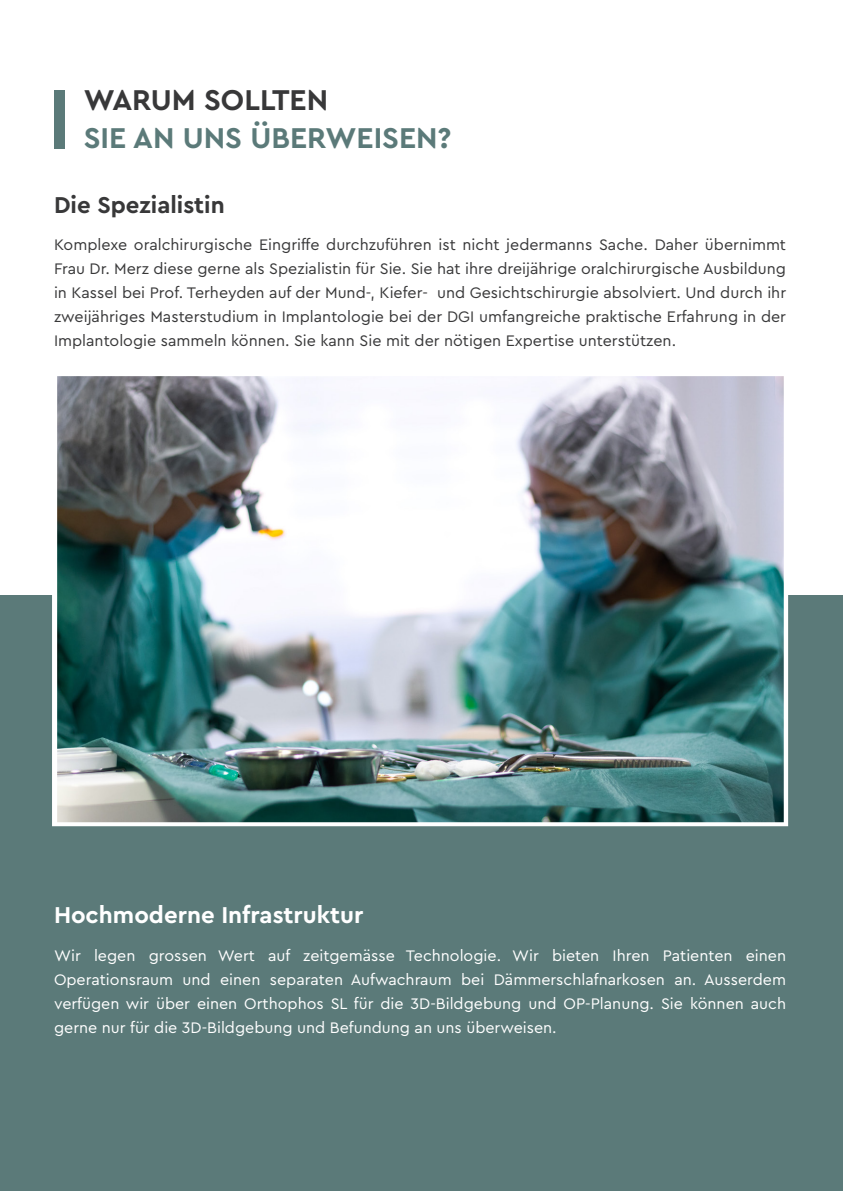
<style>
.page{position:relative;width:843px;height:1191px;background:#fff}
.page>*{position:absolute;margin:0;border:0;box-sizing:border-box;transform-origin:0 0}
.t1{font:700 30px "Cera Pro";color:#5b7a79}
.t2{font:700 30px "Cera Pro";color:#383839}
.t3{font:700 24px "Cera Pro";color:#fff}
.t4{font:700 24px "Cera Pro";color:#383839}
.t5{font:16px/24px "Cera Pro";color:#383839;text-align:justify}
.t6{font:16px/24px "Cera Pro";color:#fff;text-align:justify}
</style>
<div class="page">
<div style="left:0;top:595px;width:842px;height:596px;background:#5b7a79"></div>
<div style="left:54px;top:90px;width:10px;height:58px;background:#5b7a79"></div>
<img style="left:57px;top:377px;width:726px;height:444px">
<div style="left:52px;top:372px;width:736px;height:454px;border:4px solid #fff"></div>
<h1 class="t2" style="left:84px;top:80px;width:246px">WARUM SOLLTEN</h1>
<h1 class="t1" style="left:84px;top:118px;width:369px">SIE AN UNS ÜBERWEISEN?</h1>
<h2 class="t4" style="left:54px;top:189px;width:172px">Die Spezialistin</h2>
<p class="t5" style="left:54px;top:232px;width:733px">Komplexe oralchirurgische Eingriffe durchzuführen ist nicht jedermanns Sache. Daher übernimmt Frau Dr. Merz diese gerne als Spezialistin für Sie. Sie hat ihre dreijährige oralchirurgische Ausbildung in Kassel bei Prof. Terheyden auf der Mund-, Kiefer- und Gesichtschirurgie absolviert. Und durch ihr zweijähriges Masterstudium in Implantologie bei der DGI umfangreiche praktische Erfahrung in der Implantologie sammeln können. Sie kann Sie mit der nötigen Expertise unterstützen.</p>
<h2 class="t3" style="left:54px;top:899px;width:311px">Hochmoderne Infrastruktur</h2>
<p class="t6" style="left:54px;top:943px;width:733px">Wir legen grossen Wert auf zeitgemässe Technologie. Wir bieten Ihren Patienten einen Operationsraum und einen separaten Aufwachraum bei Dämmerschlafnarkosen an. Ausserdem verfügen wir über einen Orthophos SL für die 3D-Bildgebung und OP-Planung. Sie können auch gerne nur für die 3D-Bildgebung und Befundung an uns überweisen.</p>
</div>
